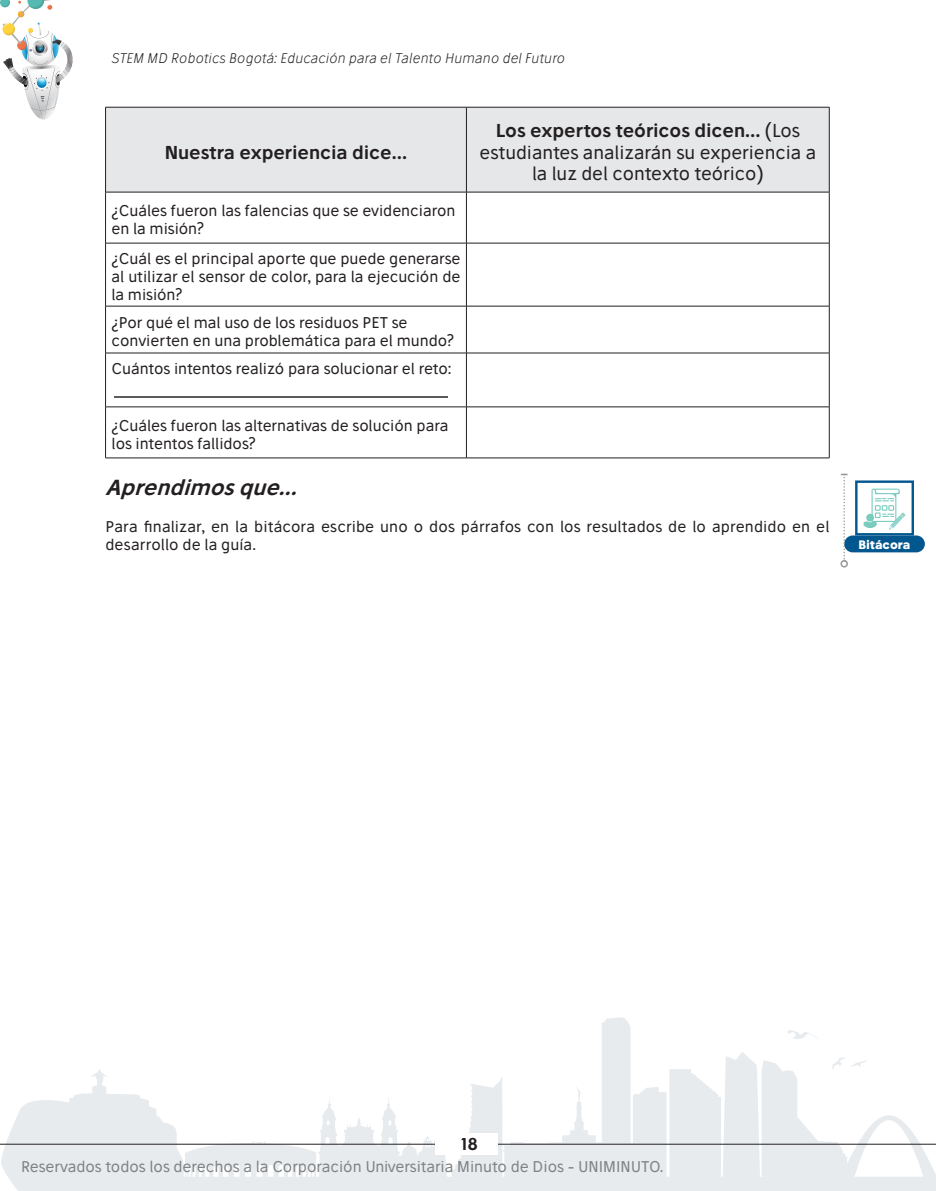
<style>
.page{position:relative;width:936px;height:1191px;background:#fff}
.page>*{position:absolute;margin:0;border:0;box-sizing:border-box;transform-origin:0 0}
.t1{font:italic 600 21px "Stilu";color:#231f20}
.texto_tabla{font:18px/21.6px "Stilu";color:#231f20;text-align:center}
.texto_tabla-2{font:600 18px "Stilu";color:#231f20}
.t2{font:600 16.5px "Stilu";color:#231f20}
.texto_tabla-3{font:15px/18px "Stilu";color:#231f20}
.t3{font:15px "Stilu";color:#808285}
.t4{font:italic 300 13.5px "Stilu";letter-spacing:.01em;color:#231f20}
.t5{font:700 11.85px "Stilu";color:#fff}
.s1{font-weight:600}
</style>
<div class="page">
<svg style="left:88px;top:1017px;width:847px;height:174px"></svg>
<svg style="left:1px;top:1093px;width:87px;height:98px"></svg>
<svg style="left:0;top:0;width:73px;height:119px"></svg>
<hr style="left:0;top:1144px;width:935px;height:1px;background:#231f20">
<div style="left:435px;top:1133px;width:62px;height:22px;background:#fff"></div>
<div style="left:844px;top:535px;width:80px;height:17px;background:#03578f;border-radius:8px"></div>
<div style="left:855px;top:480px;width:58px;height:55px;background:#fff;border:2px solid #03578f"></div>
<svg style="left:863px;top:488px;width:42px;height:42px"></svg>
<div style="left:106px;top:108px;width:723px;height:84px;background:#e6e7e9"></div>
<hr style="left:105px;top:192px;width:361px;height:1px;background:#231f20">
<hr style="left:466px;top:192px;width:363px;height:1px;background:#231f20">
<hr style="left:105px;top:243px;width:361px;height:1px;background:#231f20">
<hr style="left:466px;top:243px;width:363px;height:1px;background:#231f20">
<hr style="left:105px;top:306px;width:361px;height:1px;background:#231f20">
<hr style="left:466px;top:306px;width:363px;height:1px;background:#231f20">
<hr style="left:105px;top:353px;width:361px;height:1px;background:#231f20">
<hr style="left:105px;top:406px;width:361px;height:1px;background:#231f20">
<hr style="left:105px;top:457px;width:361px;height:1px;background:#231f20">
<hr style="left:105px;top:107px;width:361px;height:1px;background:#231f20">
<hr style="left:105px;top:107px;width:1px;height:85px;background:#231f20">
<hr style="left:105px;top:192px;width:1px;height:51px;background:#231f20">
<hr style="left:105px;top:243px;width:1px;height:63px;background:#231f20">
<hr style="left:105px;top:306px;width:1px;height:47px;background:#231f20">
<hr style="left:105px;top:353px;width:1px;height:54px;background:#231f20">
<hr style="left:105px;top:407px;width:1px;height:51px;background:#231f20">
<hr style="left:466px;top:107px;width:363px;height:1px;background:#231f20">
<hr style="left:466px;top:107px;width:1px;height:85px;background:#231f20">
<hr style="left:829px;top:107px;width:1px;height:85px;background:#231f20">
<hr style="left:466px;top:192px;width:1px;height:51px;background:#231f20">
<hr style="left:829px;top:192px;width:1px;height:51px;background:#231f20">
<hr style="left:466px;top:243px;width:1px;height:63px;background:#231f20">
<hr style="left:829px;top:243px;width:1px;height:63px;background:#231f20">
<hr style="left:466px;top:306px;width:1px;height:47px;background:#231f20">
<hr style="left:829px;top:306px;width:1px;height:47px;background:#231f20">
<hr style="left:466px;top:353px;width:363px;height:1px;background:#231f20">
<hr style="left:466px;top:353px;width:1px;height:54px;background:#231f20">
<hr style="left:829px;top:353px;width:1px;height:54px;background:#231f20">
<hr style="left:466px;top:406px;width:363px;height:1px;background:#231f20">
<hr style="left:466px;top:407px;width:1px;height:51px;background:#231f20">
<hr style="left:829px;top:407px;width:1px;height:51px;background:#231f20">
<hr style="left:466px;top:457px;width:363px;height:1px;background:#231f20">
<hr style="left:112px;top:396px;width:338px;height:2px;background:#5c5b5d">
<svg style="left:840px;top:474px;width:7px;height:87px"></svg>
<div style="left:840px;top:560px;width:7px;height:7px;border:2px solid #97999c;border-radius:50%"></div>
<p class="t4" style="left:112px;top:50px;width:455px">STEM MD Robotics Bogotá: Educación para el Talento Humano del Futuro</p>
<p class="texto_tabla-2" style="left:165px;top:140px;width:243px">Nuestra experiencia dice…</p>
<p class="texto_tabla-3" style="left:111px;top:201px;width:345px">¿Cuáles fueron las falencias que se evidenciaron en la misión?</p>
<p class="texto_tabla-3" style="left:111px;top:249px;width:350px;text-align:justify">¿Cuál es el principal aporte que puede generarse al utilizar el sensor de color, para la ejecución de la misión?</p>
<p class="texto_tabla-3" style="left:111px;top:313px;width:344px">¿Por qué el mal uso de los residuos PET se convierten en una problemática para el mundo?</p>
<p class="texto_tabla-3" style="left:111px;top:359px;width:341px">Cuántos intentos realizó para solucionar el reto:</p>
<p class="texto_tabla" style="left:479px;top:119px;width:338px"><span class="s1">Los expertos teóricos dicen…</span> (Los estudiantes analizarán su experiencia a la luz del contexto teórico)</p>
<p class="texto_tabla-3" style="left:111px;top:416px;width:338px">¿Cuáles fueron las alternativas de solución para los intentos fallidos?</p>
<p class="t1" style="left:105px;top:473px;width:200px">Aprendimosque…</p>
<p class="texto_tabla-3" style="left:105px;top:517px;width:725px">Para finalizar, en la bitácora escribe uno o dos párrafos con los resultados de lo aprendido en el desarrollo de la guía.</p>
<p class="t5" style="left:858px;top:536px;width:54px">Bitácora</p>
<p class="t2" style="left:460px;top:1133px;width:19px">18</p>
<p class="t3" style="left:21px;top:1157px;width:644px">Reservados todos los derechos a la Corporación Universitaria Minuto de Dios - UNIMINUTO.</p>
</div>
